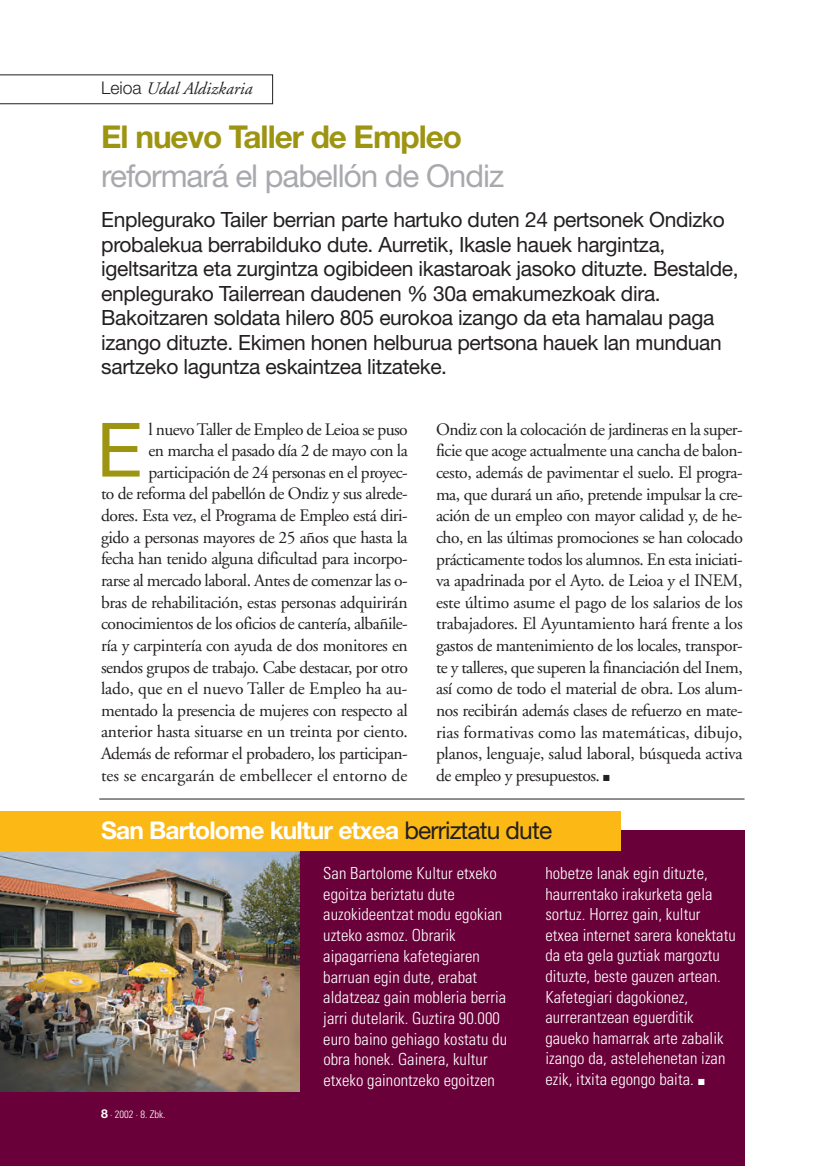
<style>
.page{position:relative;width:819px;height:1166px;background:#fff}
.page>*{position:absolute;margin:0;border:0;box-sizing:border-box;transform-origin:0 0}
.t1{font:75.08px "Helvetica Neue";color:#9d9411}
.t2{font:31.5px "Helvetica Neue";letter-spacing:-.035em;color:#a8a9ad}
.t3{font:700 31.5px "Helvetica Neue";letter-spacing:-.035em;color:#9d9411}
.t4{font:700 24.5px "Helvetica Neue";letter-spacing:-.035em;color:#fff}
.t5{font:21px/24.5px "Helvetica Neue";letter-spacing:-.015em;color:#231f20}
.t6{font:17.5px/21.7px "Adobe Garamond";letter-spacing:-.03em;color:#231f20;text-align:right}
.t7{font:italic 17.5px "Adobe Garamond";color:#231f20}
.t8{font:300 condensed 16.62px/20.7px "Univers";letter-spacing:.005em;color:#fff}
.t9{font:300 condensed 10.5px "Univers";color:#fff}
.s1{font-family:"Helvetica Neue";font-weight:300;font-style:normal}
.s2{font-weight:400;color:#231f20}
.s3{font-family:"Helvetica Neue";font-weight:700;font-stretch:normal;font-size:12.25px}
</style>
<div class="page">
<div style="left:0;top:830px;width:744px;height:336px;background:#6a0039"></div>
<svg style="left:0;top:74px;width:273px;height:30px"></svg>
<img style="left:0;top:851px;width:299px;height:240px">
<div style="left:0;top:811px;width:620px;height:40px;background:#fcb814"></div>
<hr style="left:99px;top:799px;width:645px;height:1px;background:#231f20">
<p class="t7" style="left:101px;top:81px;width:153px"><span class="s1">Leioa</span> Udal Aldizkaria</p>
<h2 class="t3" style="left:101px;top:126px;width:362px">El nuevo Taller de Empleo</h2>
<h2 class="t2" style="left:101px;top:164px;width:404px">reformará el pabellón de Ondiz</h2>
<p class="t5" style="left:101px;top:209px;width:639px">Enplegurako Tailer berrian parte hartuko duten 24 pertsonek Ondizko probalekua berrabilduko dute. Aurretik, Ikasle hauek hargintza, igeltsaritza eta zurgintza ogibideen ikastaroak jasoko dituzte. Bestalde, enplegurako Tailerrean daudenen % 30a emakumezkoak dira.<br>Bakoitzaren soldata hilero 805 eurokoa izango da eta hamalau paga izango dituzte. Ekimen honen helburua pertsona hauek lan munduan sartzeko laguntza eskaintzea litzateke.</p>
<p class="t6" style="left:101px;top:420px;width:308px">l nuevo Taller de Empleo de Leioa se puso<br>en marcha el pasado día 2 de mayo con la participación de 24 personas en el proyec-<br>to de reforma del pabellón de Ondiz y sus alrede&shy;dores. Esta vez, el Programa de Empleo está diri&shy;gido a personas mayores de 25 años que hasta la fecha han tenido alguna dificultad para incorpo&shy;rarse al mercado laboral. Antes de comenzar las o&shy;bras de rehabilitación, estas personas adquirirán conocimientos de los oficios de cantería, albañile&shy;ría y carpintería con ayuda de dos monitores en sendos grupos de trabajo. Cabe destacar, por otro lado, que en el nuevo Taller de Empleo ha au&shy;mentado la presencia de mujeres con respecto al anterior hasta situarse en un treinta por ciento.<br>Además de reformar el probadero, los participan&shy;tes se encargarán de embellecer el entorno de</p>
<p class="t6" style="left:436px;top:420px;width:308px;text-align:justify">Ondiz con la colocación de jardineras en la super&shy;ficie que acoge actualmente una cancha de balon&shy;cesto, además de pavimentar el suelo. El progra&shy;ma, que durará un año, pretende impulsar la cre&shy;ación de un empleo con mayor calidad y, de he&shy;cho, en las últimas promociones se han colocado prácticamente todos los alumnos. En esta iniciati&shy;va apadrinada por el Ayto. de Leioa y el INEM, este último asume el pago de los salarios de los trabajadores. El Ayuntamiento hará frente a los gastos de mantenimiento de los locales, transpor&shy;te y talleres, que superen la financiación del Inem, así como de todo el material de obra. Los alum&shy;nos recibirán además clases de refuerzo en mate&shy;rias formativas como las matemáticas, dibujo, planos, lenguaje, salud laboral, búsqueda activa de empleo y presupuestos. ■</p>
<h1 class="t1" style="left:96px;top:423px;width:47px">E</h1>
<h3 class="t4" style="left:101px;top:821px;width:452px">San Bartolome kultur etxea <span class="s2">berriztatu dute</span></h3>
<p class="t9" style="left:101px;top:1110px;width:66px"><span class="s3">8</span> · 2002 · 8. Zbk.</p>
<p class="t8" style="left:323px;top:864px;width:185px">San Bartolome Kultur etxeko egoitza beriztatu dute auzokideentzat modu egokian uzteko asmoz. Obrarik aipagarriena kafetegiaren barruan egin dute, erabat aldatzeaz gain mobleria berria jarri dutelarik. Guztira 90.000 euro baino gehiago kostatu du obra honek. Gainera, kultur etxeko gainontzeko egoitzen</p>
<p class="t8" style="left:545px;top:864px;width:192px">hobetze lanak egin dituzte, haurrentako irakurketa gela sortuz. Horrez gain, kultur etxea internet sarera konektatu da eta gela guztiak margoztu dituzte, beste gauzen artean.<br>Kafetegiari dagokionez, aurrerantzean eguerditik gaueko hamarrak arte zabalik izango da, astelehenetan izan ezik, itxita egongo baita. ■</p>
</div>
